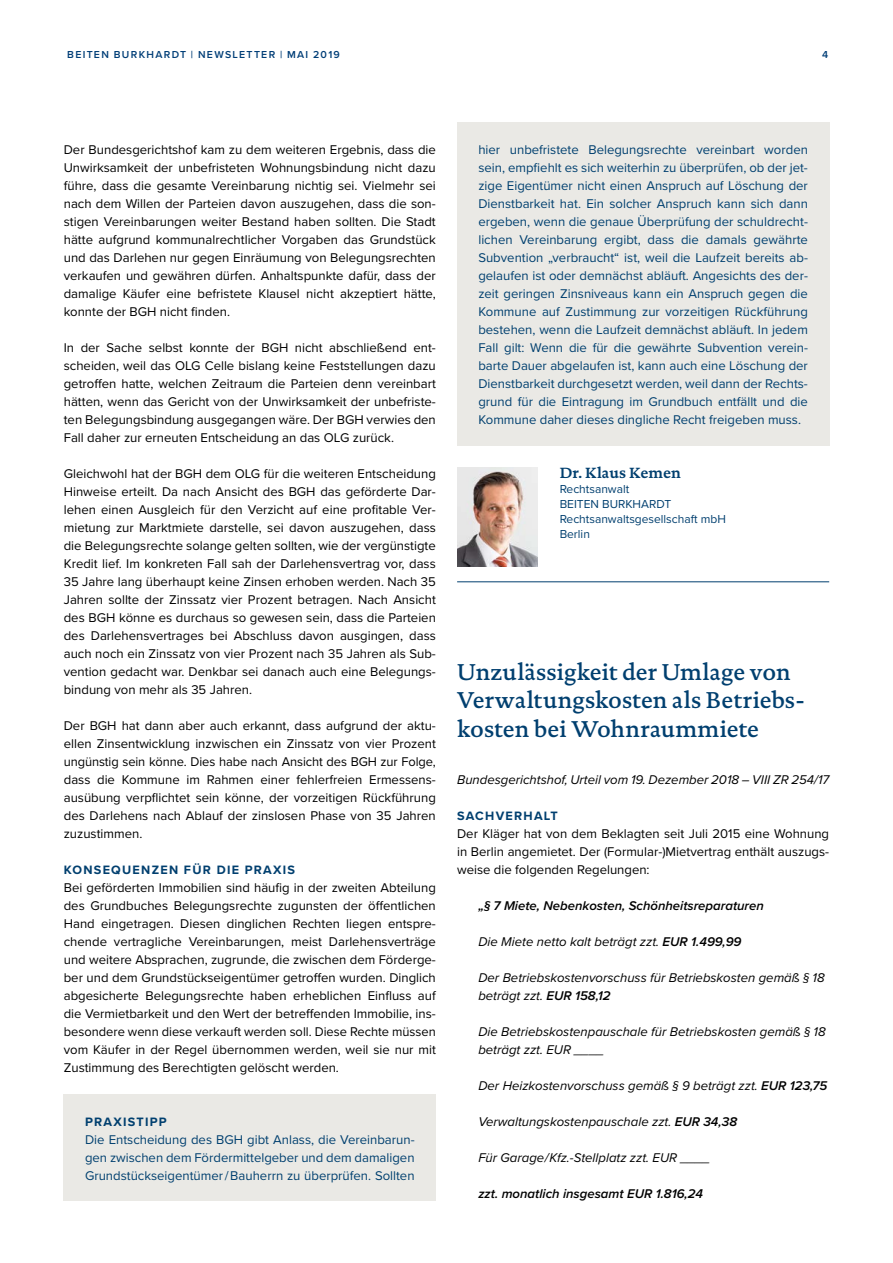
<style>
.page{position:relative;width:893px;height:1263px;background:#fff}
.page>*{position:absolute;margin:0;border:0;box-sizing:border-box;transform-origin:0 0}
.t1{font:500 23.25px/28.5px "DTL Documenta TOT";color:#003f6f}
.t2{font:700 15px "DTL Documenta TOT";color:#003f6f}
.t3{font:13.2px/18px "Proxima Nova";color:#000;text-align:justify}
.t4{font:13.2px/18px "Proxima Nova";color:#003f6f;text-align:justify}
.t5{font:italic 13.2px/18px "Proxima Nova";color:#000}
.t6{font:italic 600 13.2px "Proxima Nova";color:#000}
.t7{font:700 12.6px "Proxima Nova";letter-spacing:.1em;color:#003f6f}
.t8{font:12px/15px "Proxima Nova";color:#003f6f}
.t9{font:600 10.5px "Proxima Nova";letter-spacing:.125em;color:#003e77}
.s1{font-weight:600}
</style>
<div class="page">
<div style="left:64px;top:1094px;width:372px;height:107px;background:#eae9e5"></div>
<hr style="left:457px;top:581px;width:372px;height:1px;background:#003f6f">
<img style="left:457px;top:468px;width:81px;height:99px">
<div style="left:457px;top:122px;width:372px;height:323px;background:#eae9e5"></div>
<p class="t9" style="left:67px;top:47px;width:274px">BEITEN BURKHARDT | NEWSLETTER | MAI 2019</p>
<p class="t9" style="left:822px;top:47px;width:8px">4</p>
<p class="t3" style="left:64px;top:140px;width:374px">Der Bundesgerichtshof kam zu dem weiteren Ergebnis, dass die Unwirksamkeit der unbefristeten Wohnungsbindung nicht dazu führe, dass die gesamte Vereinbarung nichtig sei. Vielmehr sei nach dem Willen der Parteien davon auszugehen, dass die son&shy;stigen Vereinbarungen weiter Bestand haben sollten. Die Stadt hätte aufgrund kommunalrechtlicher Vorgaben das Grundstück und das Darlehen nur gegen Einräumung von Belegungsrechten verkaufen und gewähren dürfen. Anhaltspunkte dafür, dass der damalige Käufer eine befristete Klausel nicht akzeptiert hätte, konnte der BGH nicht finden.</p>
<p class="t3" style="left:64px;top:338px;width:374px">In der Sache selbst konnte der BGH nicht abschließend ent&shy;scheiden, weil das OLG Celle bislang keine Feststellungen dazu getroffen hatte, welchen Zeitraum die Parteien denn vereinbart hätten, wenn das Gericht von der Unwirksamkeit der unbefriste&shy;ten Belegungsbindung ausgegangen wäre. Der BGH verwies den Fall daher zur erneuten Entscheidung an das OLG zurück.</p>
<p class="t3" style="left:64px;top:464px;width:374px">Gleichwohl hat der BGH dem OLG für die weiteren Entscheidung Hinweise erteilt. Da nach Ansicht des BGH das geförderte Dar&shy;lehen einen Ausgleich für den Verzicht auf eine profitable Ver&shy;mietung zur Marktmiete darstelle, sei davon auszugehen, dass die Belegungsrechte solange gelten sollten, wie der vergünstigte Kredit lief. Im konkreten Fall sah der Darlehensvertrag vor, dass 35 Jahre lang überhaupt keine Zinsen erhoben werden. Nach 35<br>Jahren sollte der Zinssatz vier Prozent betragen. Nach Ansicht des BGH könne es durchaus so gewesen sein, dass die Parteien des Darlehensvertrages bei Abschluss davon ausgingen, dass auch noch ein Zinssatz von vier Prozent nach 35 Jahren als Sub&shy;vention gedacht war. Denkbar sei danach auch eine Belegungs&shy;bindung von mehr als 35 Jahren.</p>
<p class="t3" style="left:64px;top:716px;width:374px">Der BGH hat dann aber auch erkannt, dass aufgrund der aktu&shy;ellen Zinsentwicklung inzwischen ein Zinssatz von vier Prozent ungünstig sein könne. Dies habe nach Ansicht des BGH zur Folge, dass die Kommune im Rahmen einer fehlerfreien Ermessens&shy;ausübung verpflichtet sein könne, der vorzeitigen Rückführung des Darlehens nach Ablauf der zinslosen Phase von 35 Jahren zuzustimmen.</p>
<p class="t7" style="left:64px;top:860px;width:233px">KONSEQUENZEN FÜR DIE PRAXIS</p>
<p class="t3" style="left:64px;top:878px;width:374px">Bei geförderten Immobilien sind häufig in der zweiten Abteilung des Grundbuches Belegungsrechte zugunsten der öffentlichen Hand eingetragen. Diesen dinglichen Rechten liegen entspre&shy;chende vertragliche Vereinbarungen, meist Darlehensverträge und weitere Absprachen, zugrunde, die zwischen dem Förderge&shy;ber und dem Grundstückseigentümer getroffen wurden. Dinglich abgesicherte Belegungsrechte haben erheblichen Einfluss auf die Vermietbarkeit und den Wert der betreffenden Immobilie, ins&shy;besondere wenn diese verkauft werden soll. Diese Rechte müssen vom Käufer in der Regel übernommen werden, weil sie nur mit Zustimmung des Berechtigten gelöscht werden.</p>
<p class="t7" style="left:85px;top:1112px;width:83px">PRAXISTIPP</p>
<p class="t4" style="left:85px;top:1130px;width:331px">Die Entscheidung des BGH gibt Anlass, die Vereinbarun&shy;gen zwischen dem Fördermittelgeber und dem damaligen Grundstückseigentümer / Bauherrn zu überprüfen. Sollten</p>
<p class="t4" style="left:478px;top:140px;width:331px">hier unbefristete Belegungsrechte vereinbart worden sein, empfiehlt es sich weiterhin zu überprüfen, ob der jet&shy;zige Eigentümer nicht einen Anspruch auf Löschung der Dienstbarkeit hat. Ein solcher Anspruch kann sich dann ergeben, wenn die genaue Überprüfung der schuldrecht&shy;lichen Vereinbarung ergibt, dass die damals gewährte Subvention „verbraucht“ ist, weil die Laufzeit bereits ab&shy;gelaufen ist oder demnächst abläuft. Angesichts des der&shy;zeit geringen Zinsniveaus kann ein Anspruch gegen die Kommune auf Zustimmung zur vorzeitigen Rückführung bestehen, wenn die Laufzeit demnächst abläuft. In jedem Fall gilt: Wenn die für die gewährte Subvention verein&shy;barte Dauer abgelaufen ist, kann auch eine Löschung der Dienstbarkeit durchgesetzt werden, weil dann der Rechts&shy;grund für die Eintragung im Grundbuch entfällt und die Kommune daher dieses dingliche Recht freigeben muss.</p>
<p class="t2" style="left:560px;top:463px;width:123px">Dr. Klaus Kemen</p>
<p class="t8" style="left:560px;top:481px;width:168px">Rechtsanwalt<br>BEITEN BURKHARDT<br>Rechtsanwaltsgesellschaft mbH<br>Berlin</p>
<h1 class="t1" style="left:457px;top:657px;width:349px">Unzulässigkeit der Umlage von<br>Verwaltungskosten als Betriebs&shy;kosten bei Wohnraummiete</h1>
<p class="t5" style="left:457px;top:770px;width:374px">Bundesgerichtshof, Urteil vom 19. Dezember 2018 – VIII ZR 254/17</p>
<p class="t7" style="left:457px;top:806px;width:102px">SACHVERHALT</p>
<p class="t3" style="left:457px;top:824px;width:374px">Der Kläger hat von dem Beklagten seit Juli 2015 eine Wohnung in Berlin angemietet. Der (Formular-)Mietvertrag enthält auszugs&shy;weise die folgenden Regelungen:</p>
<p class="t6" style="left:478px;top:896px;width:287px">„§ 7 Miete, Nebenkosten, Schönheitsreparaturen</p>
<p class="t5" style="left:478px;top:932px;width:265px">Die Miete netto kalt beträgt zzt. <span class="s1">EUR 1.499,99</span></p>
<p class="t5" style="left:478px;top:968px;width:348px">Der Betriebskostenvorschuss für Betriebskosten gemäß § 18 beträgt zzt. <span class="s1">EUR 158,12</span></p>
<p class="t5" style="left:478px;top:1022px;width:349px">Die Betriebskostenpauschale für Betriebskosten gemäß § 18 beträgt zzt. EUR ____</p>
<p class="t5" style="left:478px;top:1076px;width:350px">Der Heizkostenvorschuss gemäß § 9 beträgt zzt. <span class="s1">EUR 123,75</span></p>
<p class="t5" style="left:478px;top:1112px;width:260px">Verwaltungskostenpauschale zzt. <span class="s1">EUR 34,38</span></p>
<p class="t5" style="left:478px;top:1148px;width:233px">Für Garage / Kfz.-Stellplatz zzt. EUR ____</p>
<p class="t6" style="left:478px;top:1183px;width:226px">zzt. monatlich insgesamt EUR 1.816,24</p>
</div>
